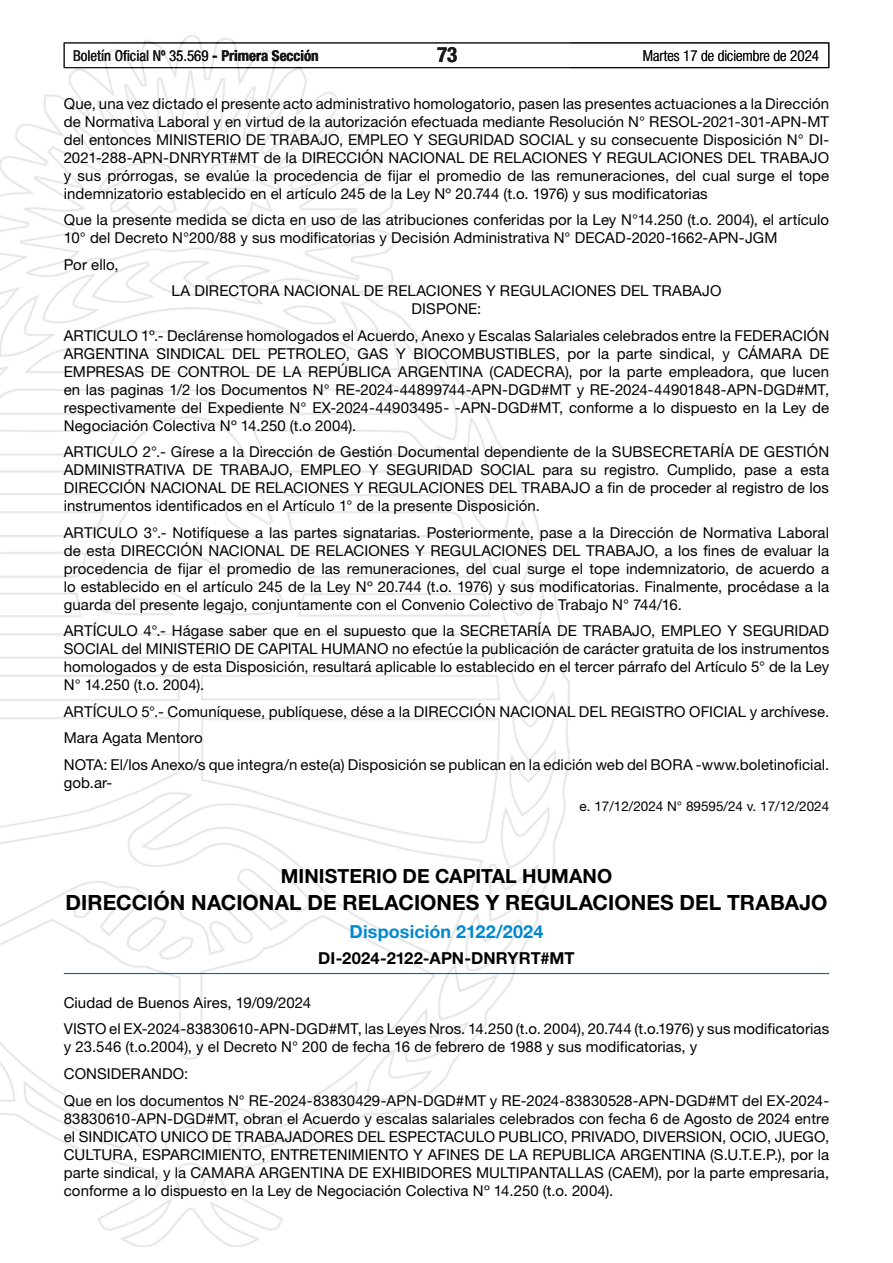
<style>
.page{position:relative;width:893px;height:1263px;background:#fff}
.page>*{position:absolute;margin:0;border:0;box-sizing:border-box;transform-origin:0 0}
.t1{font:700 21px "Helvetica Neue LT Std";color:#000}
.t2{font:700 condensed 21px "Helvetica Neue LT Std";color:#000}
.t3{font:700 19.5px "Helvetica Neue LT Std";letter-spacing:.005em;color:#000}
.t4{font:700 18px "Helvetica Neue LT Std";letter-spacing:.005em;color:#0089cf}
.t5{font:700 16.5px "Helvetica Neue LT Std";letter-spacing:.01em;color:#000}
.t6{font:15px/18px "Helvetica Neue LT Std";letter-spacing:.005em;color:#000;text-align:justify}
.t7{font:condensed 15px "Helvetica Neue LT Std";color:#000}
.t8{font:300 condensed 15px "Helvetica Neue LT Std";color:#000}
.t9{font:13.5px "Helvetica Neue LT Std";color:#000}
.s1{font-weight:700}
</style>
<div class="page">
<div style="left:64px;top:43px;width:765px;height:25px;border:1px solid #000"></div>
<img style="left:0;top:35px;width:569px;height:1211px">
<hr style="left:64px;top:973px;width:765px;height:1px;background:#0066b3">
<p class="t7" style="left:73px;top:47px;width:247px">Boletín Oficial Nº 35.569 <span class="s1">- Primera Sección</span></p>
<h1 class="t2" style="left:437px;top:42px;width:22px">73</h1>
<p class="t8" style="left:643px;top:47px;width:178px">Martes 17 de diciembre de 2024</p>
<p class="t6" style="left:64px;top:94px;width:767px">Que, una vez dictado el presente acto administrativo homologatorio, pasen las presentes actuaciones a la Dirección de Normativa Laboral y en virtud de la autorización efectuada mediante Resolución N° RESOL-2021-301-APN-MT del entonces MINISTERIO DE TRABAJO, EMPLEO Y SEGURIDAD SOCIAL y su consecuente Disposición N° DI-2021-288-APN-DNRYRT#MT de la DIRECCIÓN NACIONAL DE RELACIONES Y REGULACIONES DEL TRABAJO y sus prórrogas, se evalúe la procedencia de fijar el promedio de las remuneraciones, del cual surge el tope indemnizatorio establecido en el artículo 245 de la Ley Nº 20.744 (t.o. 1976) y sus modificatorias</p>
<p class="t6" style="left:64px;top:210px;width:767px">Que la presente medida se dicta en uso de las atribuciones conferidas por la Ley N°14.250 (t.o. 2004), el artículo<br>10° del Decreto N°200/88 y sus modificatorias y Decisión Administrativa N° DECAD-2020-1662-APN-JGM</p>
<p class="t6" style="left:64px;top:255px;width:56px">Por ello,</p>
<p class="t6" style="left:171px;top:281px;width:552px;text-align:center">LA DIRECTORA NACIONAL DE RELACIONES Y REGULACIONES DEL TRABAJO<br>DISPONE:</p>
<p class="t6" style="left:64px;top:326px;width:767px">ARTICULO 1º.- Declárense homologados el Acuerdo, Anexo y Escalas Salariales celebrados entre la FEDERACIÓN ARGENTINA SINDICAL DEL PETROLEO, GAS Y BIOCOMBUSTIBLES, por la parte sindical, y CÁMARA DE EMPRESAS DE CONTROL DE LA REPÚBLICA ARGENTINA (CADECRA), por la parte empleadora, que lucen en las paginas 1/2 los Documentos N° RE-2024-44899744-APN-DGD#MT y RE-2024-44901848-APN-DGD#MT, respectivamente del Expediente N° EX-2024-44903495- -APN-DGD#MT, conforme a lo dispuesto en la Ley de Negociación Colectiva Nº 14.250 (t.o 2004).</p>
<p class="t6" style="left:64px;top:442px;width:767px">ARTICULO 2°.- Gírese a la Dirección de Gestión Documental dependiente de la SUBSECRETARÍA DE GESTIÓN ADMINISTRATIVA DE TRABAJO, EMPLEO Y SEGURIDAD SOCIAL para su registro. Cumplido, pase a esta DIRECCIÓN NACIONAL DE RELACIONES Y REGULACIONES DEL TRABAJO a fin de proceder al registro de los instrumentos identificados en el Artículo 1° de la presente Disposición.</p>
<p class="t6" style="left:64px;top:523px;width:767px">ARTICULO 3°.- Notifíquese a las partes signatarias. Posteriormente, pase a la Dirección de Normativa Laboral de esta DIRECCIÓN NACIONAL DE RELACIONES Y REGULACIONES DEL TRABAJO, a los fines de evaluar la procedencia de fijar el promedio de las remuneraciones, del cual surge el tope indemnizatorio, de acuerdo a lo establecido en el artículo 245 de la Ley Nº 20.744 (t.o. 1976) y sus modificatorias. Finalmente, procédase a la guarda del presente legajo, conjuntamente con el Convenio Colectivo de Trabajo N° 744/16.</p>
<p class="t6" style="left:64px;top:622px;width:767px">ARTÍCULO 4°.- Hágase saber que en el supuesto que la SECRETARÍA DE TRABAJO, EMPLEO Y SEGURIDAD SOCIAL del MINISTERIO DE CAPITAL HUMANO no efectúe la publicación de carácter gratuita de los instrumentos homologados y de esta Disposición, resultará aplicable lo establecido en el tercer párrafo del Artículo 5° de la Ley N° 14.250 (t.o. 2004).</p>
<p class="t6" style="left:64px;top:698px;width:767px;line-height:26.5px;text-align:left">ARTÍCULO 5°.- Comuníquese, publíquese, dése a la DIRECCIÓN NACIONAL DEL REGISTRO OFICIAL y archívese.<br>Mara Agata Mentoro<br>NOTA: El/los Anexo/s que integra/n este(a) Disposición se publican en la edición web del BORA -www.boletinoficial.</p>
<p class="t6" style="left:64px;top:773px;width:50px">gob.ar-</p>
<p class="t9" style="left:580px;top:798px;width:251px">e. 17/12/2024 N° 89595/24 v. 17/12/2024</p>
<h2 class="t3" style="left:281px;top:864px;width:333px">MINISTERIO DE CAPITAL HUMANO</h2>
<h1 class="t1" style="left:66px;top:889px;width:763px">DIRECCIÓN NACIONAL DE RELACIONES Y REGULACIONES DEL TRABAJO</h1>
<p class="t4" style="left:350px;top:920px;width:195px">Disposición 2122/2024</p>
<p class="t5" style="left:318px;top:948px;width:258px">DI-2024-2122-APN-DNRYRT#MT</p>
<p class="t6" style="left:64px;top:989px;width:767px;line-height:26.5px">Ciudad de Buenos Aires, 19/09/2024<br>VISTO el EX-2024-83830610-APN-DGD#MT, las Leyes Nros. 14.250 (t.o. 2004), 20.744 (t.o.1976) y sus modificatorias</p>
<p class="t6" style="left:64px;top:1034px;width:767px;line-height:26.5px;text-align:left">y 23.546 (t.o.2004), y el Decreto N° 200 de fecha 16 de febrero de 1988 y sus modificatorias, y<br>CONSIDERANDO:<br>Que en los documentos N° RE-2024-83830429-APN-DGD#MT y RE-2024-83830528-APN-DGD#MT del EX-2024-</p>
<p class="t6" style="left:64px;top:1109px;width:767px">83830610-APN-DGD#MT, obran el Acuerdo y escalas salariales celebrados con fecha 6 de Agosto de 2024 entre el SINDICATO UNICO DE TRABAJADORES DEL ESPECTACULO PUBLICO, PRIVADO, DIVERSION, OCIO, JUEGO, CULTURA, ESPARCIMIENTO, ENTRETENIMIENTO Y AFINES DE LA REPUBLICA ARGENTINA (S.U.T.E.P.), por la parte sindical, y la CAMARA ARGENTINA DE EXHIBIDORES MULTIPANTALLAS (CAEM), por la parte empresaria, conforme a lo dispuesto en la Ley de Negociación Colectiva Nº 14.250 (t.o. 2004).</p>
</div>
